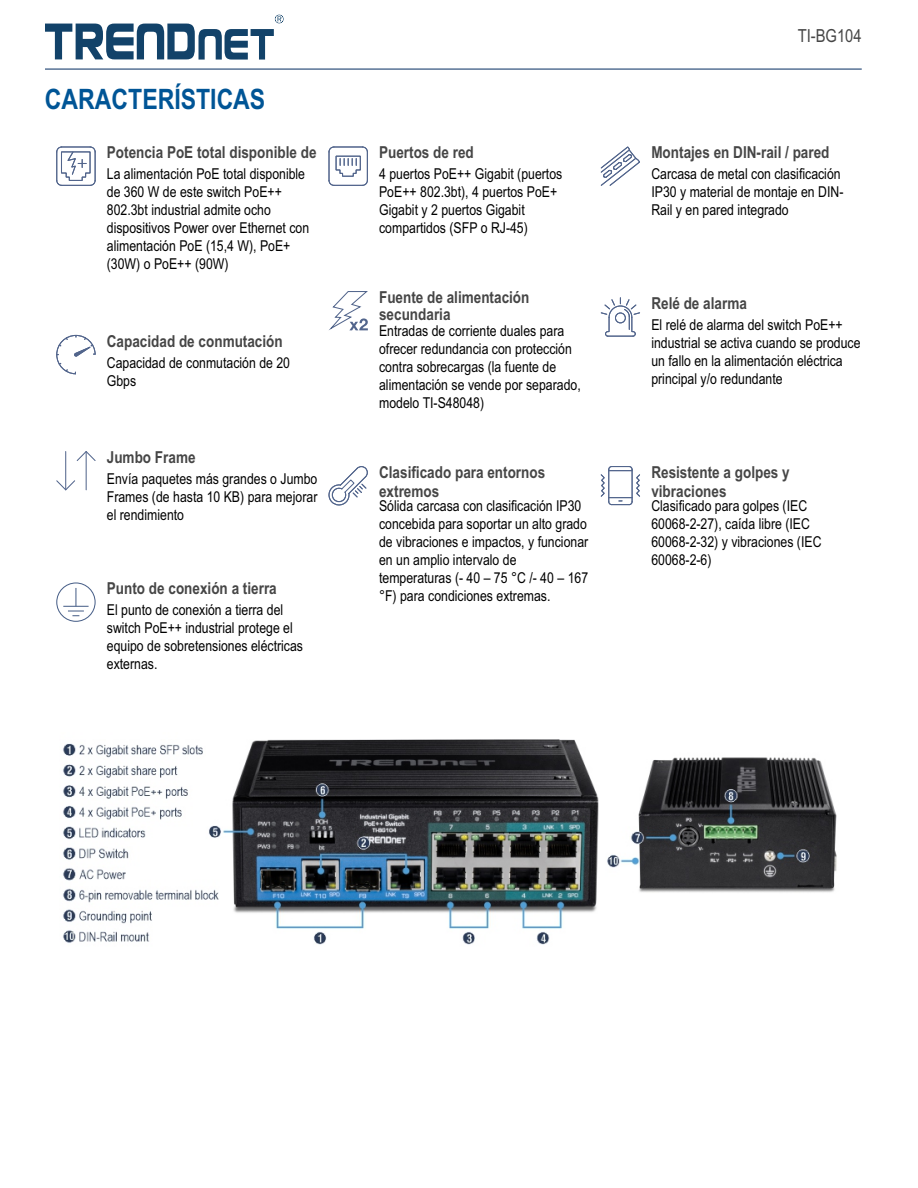
<style>
.page{position:relative;width:918px;height:1188px;background:#fff}
.page>*{position:absolute;margin:0;border:0;box-sizing:border-box;transform-origin:0 0}
.t1{font:700 28.2px "Arial Narrow";color:#005596}
.t2{font:18px "Arial Narrow";color:#464646}
.t3{font:700 16.5px/17.1px "Arial Narrow";color:#464646}
.t4{font:15px/18px "Arial Narrow";color:#000}
</style>
<div class="page">
<svg style="left:45px;top:15px;width:239px;height:45px"></svg>
<svg style="left:56px;top:146px;width:40px;height:40px"></svg>
<svg style="left:328px;top:146px;width:40px;height:40px"></svg>
<svg style="left:600px;top:146px;width:40px;height:40px"></svg>
<svg style="left:56px;top:334px;width:40px;height:41px"></svg>
<svg style="left:329px;top:291px;width:39px;height:40px"></svg>
<svg style="left:600px;top:298px;width:40px;height:39px"></svg>
<hr style="left:65px;top:452px;width:1px;height:38px;background:#52658c">
<svg style="left:56px;top:479px;width:19px;height:12px"></svg>
<hr style="left:86px;top:452px;width:1px;height:38px;background:#52658c">
<svg style="left:76px;top:451px;width:20px;height:11px"></svg>
<svg style="left:328px;top:466px;width:40px;height:40px"></svg>
<svg style="left:600px;top:466px;width:40px;height:40px"></svg>
<div style="left:56px;top:582px;width:40px;height:40px;border:1px solid #485f88;border-radius:50%"></div>
<svg style="left:63px;top:588px;width:26px;height:28px"></svg>
<hr style="left:45px;top:68px;width:817px;height:2px;background:#32537e">
<img style="left:63px;top:739px;width:774px;height:206px">
<h1 class="t1" style="left:45px;top:89px;width:222px">CARACTERÍSTICAS</h1>
<p class="t3" style="left:107px;top:146px;width:211px">Potencia PoE total disponible de</p>
<p class="t4" style="left:107px;top:166px;width:204px">La alimentación PoE total disponible de 360 W de este switch PoE++<br>802.3bt industrial admite ocho dispositivos Power over Ethernet con alimentación PoE (15,4 W), PoE+ (30W) o PoE++ (90W)</p>
<p class="t3" style="left:107px;top:334px;width:177px">Capacidad de conmutación</p>
<p class="t4" style="left:107px;top:355px;width:185px">Capacidad de conmutación de 20<br>Gbps</p>
<p class="t3" style="left:379px;top:146px;width:96px">Puertos de red</p>
<p class="t4" style="left:379px;top:166px;width:185px">4 puertos PoE++ Gigabit (puertos<br>PoE++ 802.3bt), 4 puertos PoE+<br>Gigabit y 2 puertos Gigabit compartidos (SFP o RJ-45)</p>
<p class="t3" style="left:379px;top:290px;width:152px">Fuente de alimentación secundaria</p>
<p class="t4" style="left:379px;top:323px;width:203px">Entradas de corriente duales para ofrecer redundancia con protección contra sobrecargas (la fuente de alimentación se vende por separado, modelo TI-S48048)</p>
<p class="t3" style="left:107px;top:450px;width:90px">Jumbo Frame</p>
<p class="t4" style="left:107px;top:471px;width:212px;text-align:justify">Envía paquetes más grandes o Jumbo Frames (de hasta 10 KB) para mejorar el rendimiento</p>
<p class="t3" style="left:379px;top:465px;width:168px;line-height:18.5px">Clasificado para entornos extremos</p>
<p class="t4" style="left:379px;top:498px;width:211px">Sólida carcasa con clasificación IP30 concebida para soportar un alto grado de vibraciones e impactos, y funcionar en un amplio intervalo de temperaturas (- 40 – 75 °C /- 40 – 167 °F) para condiciones extremas.</p>
<p class="t3" style="left:107px;top:582px;width:171px">Punto de conexión a tierra</p>
<p class="t4" style="left:107px;top:602px;width:198px">El punto de conexión a tierra del switch PoE++ industrial protege el equipo de sobretensiones eléctricas externas.</p>
<p class="t2" style="left:798px;top:28px;width:65px">TI-BG104</p>
<p class="t3" style="left:651px;top:146px;width:180px">Montajes en DIN-rail / pared</p>
<p class="t4" style="left:651px;top:166px;width:194px">Carcasa de metal con clasificación<br>IP30 y material de montaje en DIN-<br>Rail y en pared integrado</p>
<p class="t3" style="left:651px;top:296px;width:97px">Relé de alarma</p>
<p class="t4" style="left:651px;top:317px;width:211px">El relé de alarma del switch PoE++ industrial se activa cuando se produce un fallo en la alimentación eléctrica principal y/o redundante</p>
<p class="t3" style="left:651px;top:464px;width:140px;line-height:18.6px">Resistente a golpes y vibraciones</p>
<p class="t4" style="left:651px;top:498px;width:172px">Clasificado para golpes (IEC<br>60068-2-27), caída libre (IEC<br>60068-2-32) y vibraciones (IEC<br>60068-2-6)</p>
</div>
